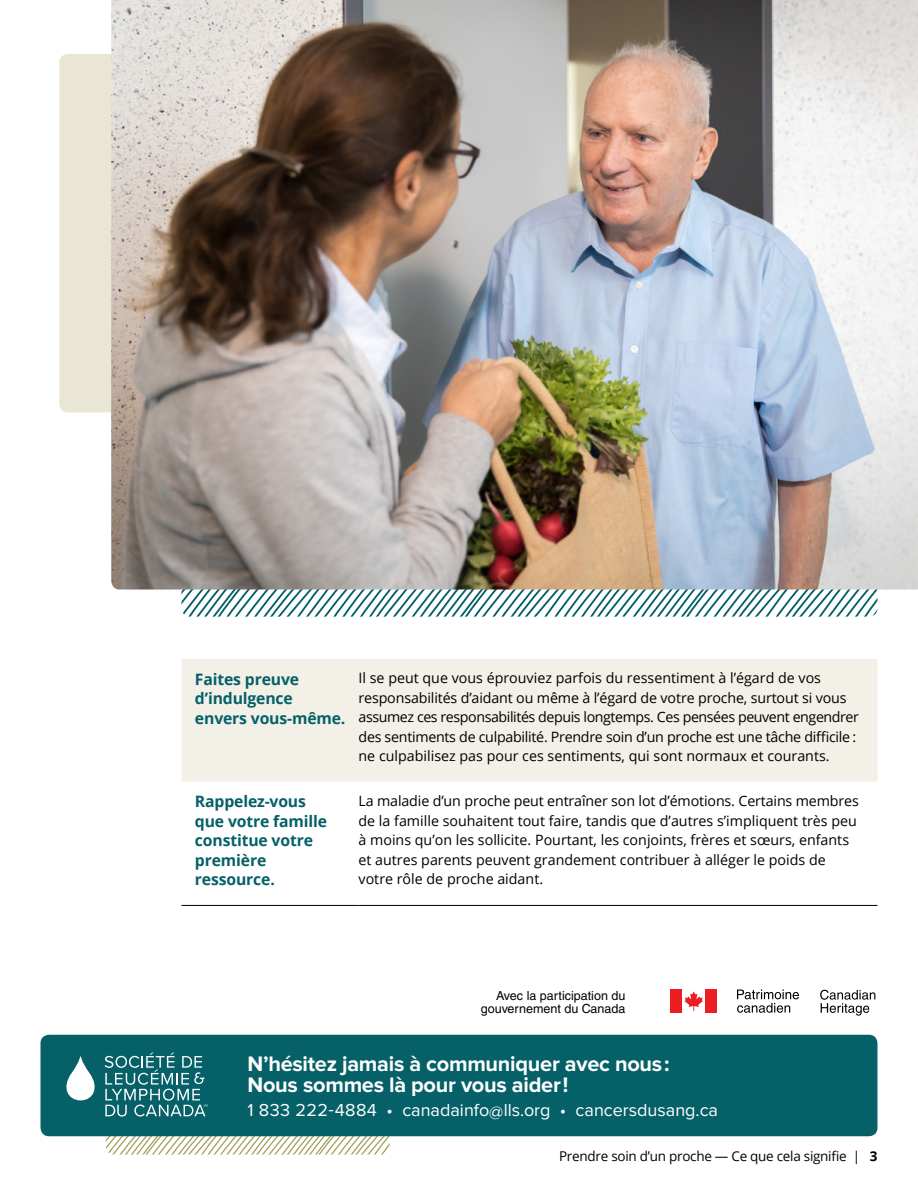
<style>
.page{position:relative;width:918px;height:1188px;background:#fff}
.page>*{position:absolute;margin:0;border:0;box-sizing:border-box;transform-origin:0 0}
.t1{font:700 21.75px/21px "Proxima Nova";letter-spacing:-.01em;color:#fff}
.t2{font:18px "Proxima Nova";color:#fff}
.t3{font:700 15.75px/19.5px "Open Sans";letter-spacing:-.01em;color:#056068}
.t4{font:14.25px/19.5px "Open Sans";color:#000}
.t5{font:13.5px "Open Sans";letter-spacing:-.02em;color:#000}
.t6{font:12.6px/13.5px "Helvetica LT Std";color:#000;text-align:right}
.s1{font-weight:700}
</style>
<div class="page">
<div style="left:59px;top:54px;width:396px;height:358px;background:#e9e6d5;border-radius:9px"></div>
<svg style="left:181px;top:590px;width:697px;height:27px"></svg>
<div style="left:40px;top:1035px;width:837px;height:101px;background:#056068;border-radius:9px"></div>
<img style="left:111px;top:0;width:807px;height:590px">
<svg style="left:61px;top:1053px;width:329px;height:102px"></svg>
<div style="left:181px;top:659px;width:697px;height:123px;background:#f2f0e7"></div>
<hr style="left:181px;top:905px;width:178px;height:1px;background:#000">
<hr style="left:359px;top:905px;width:518px;height:1px;background:#000">
<svg style="left:820px;top:990px;width:55px;height:26px"></svg>
<svg style="left:737px;top:990px;width:62px;height:23px"></svg>
<div style="left:671px;top:990px;width:11px;height:23px;background:#ed1d24"></div>
<div style="left:705px;top:990px;width:12px;height:23px;background:#ed1d24"></div>
<svg style="left:685px;top:991px;width:18px;height:20px"></svg>
<p class="t3" style="left:195px;top:669px;width:152px">Faites preuve d’indulgence envers vous-même.</p>
<p class="t4" style="left:359px;top:668px;width:502px">Il se peut que vous éprouviez parfois du ressentiment à l’égard de vos responsabilités d’aidant ou même à l’égard de votre proche, surtout si vous assumez ces responsabilités depuis longtemps. Ces pensées peuvent engendrer des sentiments de culpabilité. Prendre soin d’un proche est une tâche difficile : ne culpabilisez pas pour ces sentiments, qui sont normaux et courants.</p>
<p class="t3" style="left:195px;top:791px;width:134px">Rappelez-vous que votre famille constitue votre première ressource.</p>
<p class="t4" style="left:359px;top:791px;width:502px">La maladie d’un proche peut entraîner son lot d’émotions. Certains membres de la famille souhaitent tout faire, tandis que d’autres s’impliquent très peu à moins qu’on les sollicite. Pourtant, les conjoints, frères et sœurs, enfants et autres parents peuvent grandement contribuer à alléger le poids de votre rôle de proche aidant.</p>
<p class="t6" style="left:481px;top:988px;width:146px">Avec la participation du gouvernement du Canada</p>
<h1 class="t1" style="left:248px;top:1054px;width:424px">N’hésitez jamais à communiquer avec nous:<br>Nous sommes là pour vous aider!</h1>
<p class="t2" style="left:248px;top:1100px;width:472px">1 833 222-4884 • canadainfo@lls.org • cancersdusang.ca</p>
<p class="t5" style="left:559px;top:1147px;width:320px">Prendre soin d’un proche — Ce que cela signifie | <span class="s1">3</span></p>
</div>
